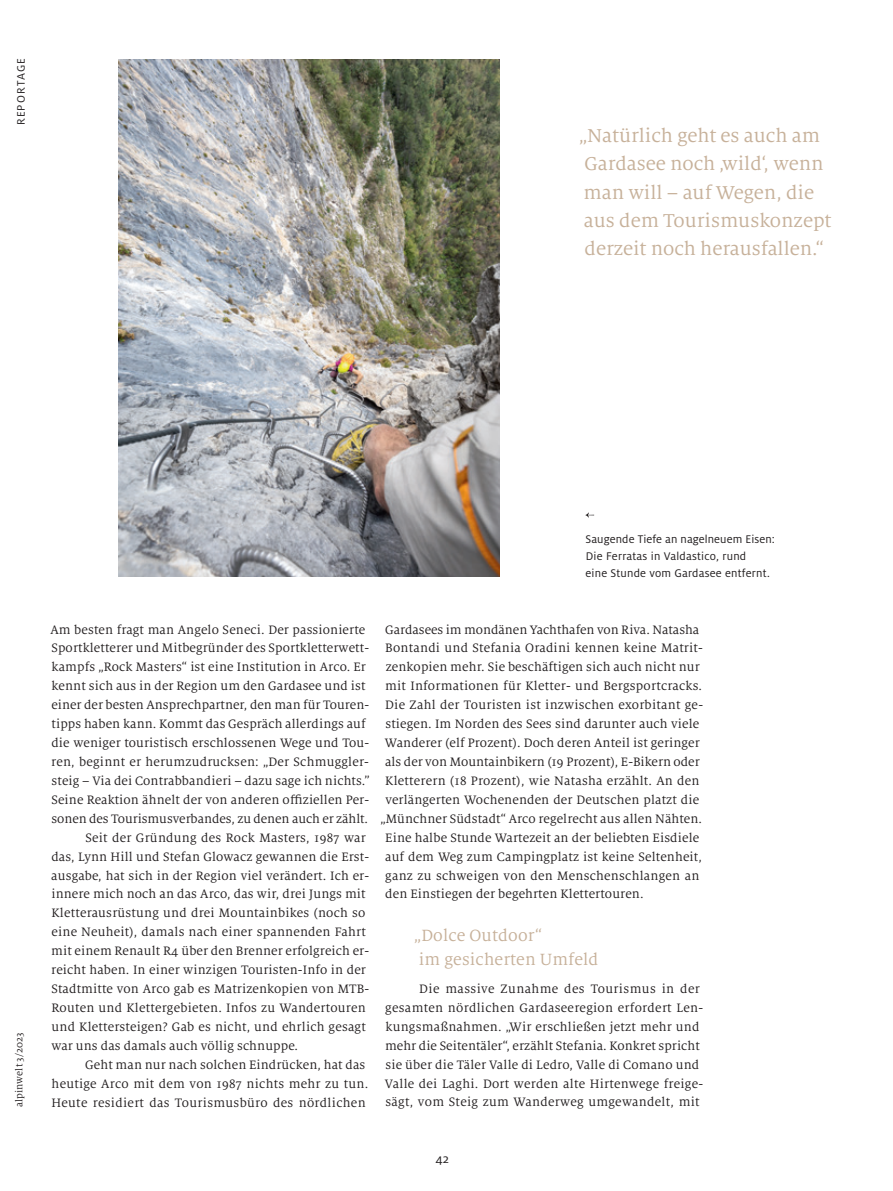
<style>
.page{position:relative;width:893px;height:1191px;background:#fff}
.page>*{position:absolute;margin:0;border:0;box-sizing:border-box;transform-origin:0 0}
.t1{font:20.55px/28.3px "Milo Serif OT";color:#c7b19a}
.t2{font:18px/24px "Milo Serif OT";letter-spacing:.01em;color:#c7b19a}
.t3{font:13.5px/18.9px "Milo Serif OT";letter-spacing:.01em;color:#231f20}
.t4{font:13.5px "Milo Pro";color:#231f20}
.t5{font:12.3px/16.8px "Milo Pro";letter-spacing:.015em;color:#231f20}
.t6{font:12px "Milo Pro";letter-spacing:.09em;color:#231f20}
.t7{font:10.5px "Milo Serif OT";letter-spacing:.01em;color:#231f20}
</style>
<div class="page">
<img style="left:118px;top:60px;width:382px;height:517px">
<svg style="left:585px;top:512px;width:9px;height:6px"></svg>
<p class="t6" style="left:14px;top:125px;width:68px;rotate:-90deg">REPORTAGE</p>
<h1 class="t1" style="left:579px;top:122px;width:254px">„Natürlich geht es auch am<br>Gardasee noch ‚wild‘, wenn man will – auf Wegen, die aus dem Tourismuskonzept derzeit noch herausfallen.“</h1>
<p class="t7" style="left:14px;top:1107px;width:77px;rotate:-90deg">alpinwelt 3/2023</p>
<p class="t5" style="left:585px;top:531px;width:191px">Saugende Tiefe an nagelneuem Eisen:<br>Die Ferratas in Valdastico, rund<br>eine Stunde vom Gardasee entfernt.</p>
<p class="t3" style="left:50px;top:620px;width:316px">Am besten fragt man Angelo Seneci. Der passionierte</p>
<p class="t3" style="left:51px;top:639px;width:319px">Sportkletterer und Mitbegründer des Sportkletterwett-</p>
<p class="t3" style="left:52px;top:658px;width:316px">kampfs „Rock Masters“ ist eine Institution in Arco. Er</p>
<p class="t3" style="left:52px;top:677px;width:315px">kennt sich aus in der Region um den Gardasee und ist</p>
<p class="t3" style="left:51px;top:696px;width:319px">einer der besten Ansprechpartner, den man für Touren-</p>
<p class="t3" style="left:52px;top:715px;width:316px">tipps haben kann. Kommt das Gespräch allerdings auf</p>
<p class="t3" style="left:51px;top:733px;width:319px">die weniger touristisch erschlossenen Wege und Tou-</p>
<p class="t3" style="left:51px;top:752px;width:319px">ren, beginnt er herumzudrucksen: „Der Schmuggler-</p>
<p class="t3" style="left:52px;top:771px;width:320px">steig – Via dei Contrabbandieri – dazu sage ich nichts.”</p>
<p class="t3" style="left:51px;top:790px;width:319px">Seine Reaktion ähnelt der von anderen offiziellen Per-</p>
<p class="t3" style="left:52px;top:809px;width:318px">sonen des Tourismusverbandes, zu denen auch er zählt.</p>
<p class="t3" style="left:85px;top:828px;width:282px">Seit der Gründung des Rock Masters, 1987 war</p>
<p class="t3" style="left:51px;top:847px;width:319px">das, Lynn Hill und Stefan Glowacz gewannen die Erst-</p>
<p class="t3" style="left:51px;top:866px;width:319px">ausgabe, hat sich in der Region viel verändert. Ich er-</p>
<p class="t3" style="left:51px;top:885px;width:316px">innere mich noch an das Arco, das wir, drei Jungs mit</p>
<p class="t3" style="left:51px;top:904px;width:316px">Kletterausrüstung und drei Mountainbikes (noch so</p>
<p class="t3" style="left:51px;top:923px;width:316px">eine Neuheit), damals nach einer spannenden Fahrt</p>
<p class="t3" style="left:51px;top:942px;width:319px">mit einem Renault R4 über den Brenner erfolgreich er-</p>
<p class="t3" style="left:51px;top:960px;width:316px">reicht haben. In einer winzigen Touristen-Info in der</p>
<p class="t3" style="left:51px;top:979px;width:319px">Stadtmitte von Arco gab es Matrizenkopien von MTB-</p>
<p class="t3" style="left:51px;top:998px;width:316px">Routen und Klettergebieten. Infos zu Wandertouren</p>
<p class="t3" style="left:52px;top:1017px;width:316px">und Klettersteigen? Gab es nicht, und ehrlich gesagt</p>
<p class="t3" style="left:51px;top:1036px;width:248px">war uns das damals auch völlig schnuppe.</p>
<p class="t3" style="left:85px;top:1055px;width:282px">Geht man nur nach solchen Eindrücken, hat das</p>
<p class="t3" style="left:52px;top:1074px;width:318px">heutige Arco mit dem von 1987 nichts mehr zu tun.</p>
<p class="t3" style="left:51px;top:1093px;width:316px">Heute residiert das Tourismusbüro des nördlichen</p>
<p class="t3" style="left:385px;top:620px;width:316px">Gardasees im mondänen Yachthafen von Riva. Natasha</p>
<p class="t3" style="left:385px;top:639px;width:319px">Bontandi und Stefania Oradini kennen keine Matrit-</p>
<p class="t3" style="left:386px;top:658px;width:316px">zenkopien mehr. Sie beschäftigen sich auch nicht nur</p>
<p class="t3" style="left:385px;top:677px;width:319px">mit Informationen für Kletter- und Bergsportcracks.</p>
<p class="t3" style="left:385px;top:696px;width:319px">Die Zahl der Touristen ist inzwischen exorbitant ge-</p>
<p class="t3" style="left:385px;top:715px;width:315px">stiegen. Im Norden des Sees sind darunter auch viele</p>
<p class="t3" style="left:385px;top:733px;width:316px">Wanderer (elf Prozent). Doch deren Anteil ist geringer</p>
<p class="t3" style="left:385px;top:752px;width:316px">als der von Mountainbikern (19 Prozent), E-Bikern oder</p>
<p class="t3" style="left:385px;top:771px;width:316px">Kletterern (18 Prozent), wie Natasha erzählt. An den</p>
<p class="t3" style="left:385px;top:790px;width:315px">verlängerten Wochenenden der Deutschen platzt die</p>
<p class="t3" style="left:380px;top:809px;width:323px">„Münchner Südstadt“ Arco regelrecht aus allen Nähten.</p>
<p class="t3" style="left:385px;top:828px;width:315px">Eine halbe Stunde Wartezeit an der beliebten Eisdiele</p>
<p class="t3" style="left:385px;top:847px;width:318px">auf dem Weg zum Campingplatz ist keine Seltenheit,</p>
<p class="t3" style="left:385px;top:866px;width:316px">ganz zu schweigen von den Menschenschlangen an</p>
<p class="t3" style="left:385px;top:885px;width:260px">den Einstiegen der begehrten Klettertouren.</p>
<h2 class="t2" style="left:414px;top:924px;width:186px">„Dolce Outdoor“<br>im gesicherten Umfeld</h2>
<p class="t3" style="left:385px;top:979px;width:320px;text-indent:34px">Die massive Zunahme des Tourismus in der gesamten nördlichen Gardaseeregion erfordert Len&shy;kungsmaßnahmen. „Wir erschließen jetzt mehr und mehr die Seitentäler“, erzählt Stefania. Konkret spricht sie über die Täler Valle di Ledro, Valle di Comano und Valle dei Laghi. Dort werden alte Hirtenwege freige&shy;sägt, vom Steig zum Wanderweg umgewandelt, mit</p>
<p class="t4" style="left:435px;top:1151px;width:15px">42</p>
</div>
